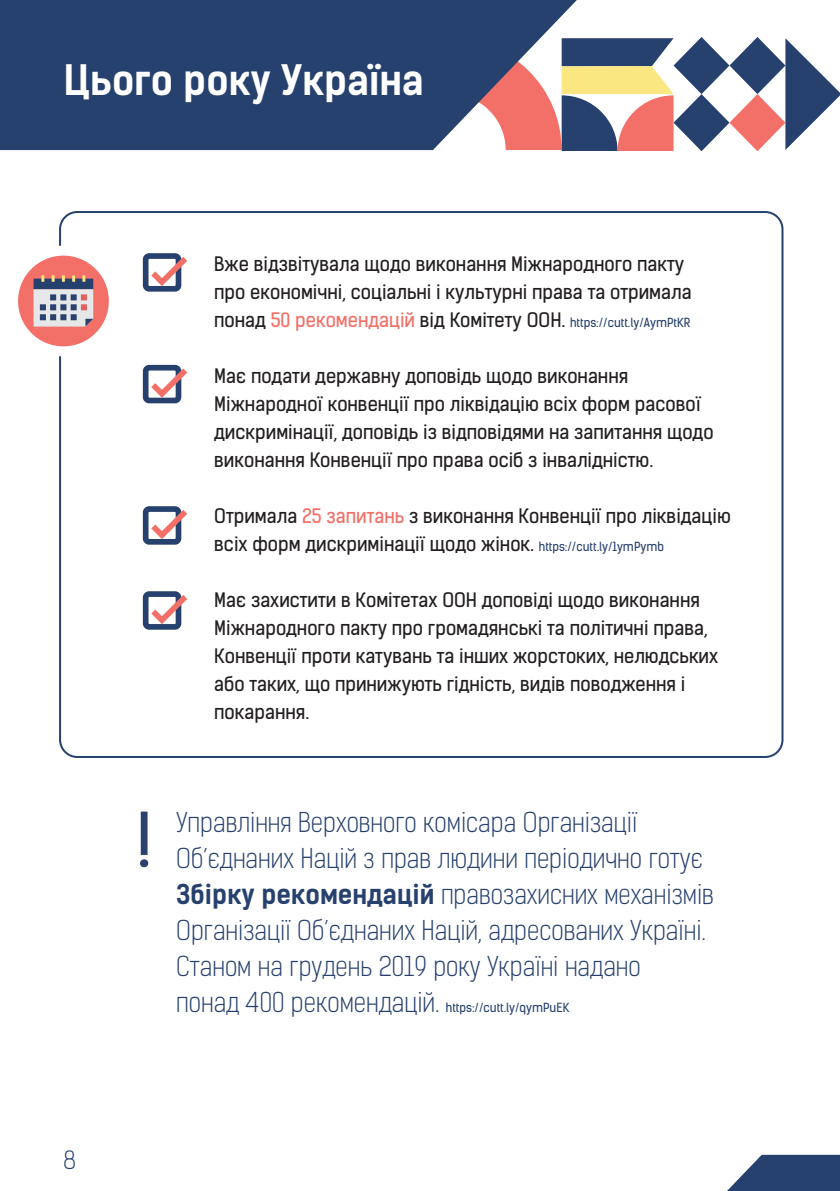
<style>
.page{position:relative;width:840px;height:1191px;background:#fff}
.page>*{position:absolute;margin:0;border:0;box-sizing:border-box;transform-origin:0 0}
.t1{font:71.4px "Kelson Sans Regular RU";color:#2a416e}
.t2{font:39.8px "Kelson Sans Bold RU";color:#fff}
.t3{font:26px/36px "Kelson Sans Light RU";color:#27416e}
.t4{font:23.8px "Kelson Sans Light RU";color:#27416e}
.t5{font:19px/28px "Kelson Sans Regular RU";color:#231f20}
.t6{font:12px "Kelson Sans Regular RU";color:#27416e}
.s1{font-size:19px;color:#231f20}
.s2{font-size:19px;color:#f27067}
.s3{color:#f27067}
.s4{font-size:12px;color:#27416e}
.s5{font-family:"Kelson Sans Bold RU"}
.s6{font-family:"Kelson Sans Light RU";font-size:26px}
</style>
<div class="page">
<svg style="left:561px;top:37px;width:278px;height:114px"></svg>
<svg style="left:0;top:0;width:605px;height:150px;background:#435278"></svg>
<svg style="left:727px;top:1154px;width:112px;height:37px"></svg>
<div style="left:143px;top:253px;width:38px;height:39px;border:6px solid #27416e;border-radius:3px"></div>
<svg style="left:145px;top:253px;width:43px;height:37px"></svg>
<div style="left:143px;top:365px;width:38px;height:38px;border:6px solid #27416e;border-radius:3px"></div>
<svg style="left:145px;top:364px;width:43px;height:38px"></svg>
<div style="left:143px;top:506px;width:38px;height:38px;border:6px solid #27416e;border-radius:3px"></div>
<svg style="left:145px;top:506px;width:43px;height:37px"></svg>
<div style="left:143px;top:591px;width:38px;height:38px;border:6px solid #27416e;border-radius:3px"></div>
<svg style="left:145px;top:591px;width:42px;height:37px"></svg>
<svg style="left:18px;top:255px;width:91px;height:92px"></svg>
<div style="left:0;top:43px;width:64px;height:65px;background:#27416e"></div>
<h2 class="t2" style="left:64px;top:56px;width:361px">Цього року Україна</h2>
<p class="t4" style="left:64px;top:1145px;width:14px">8</p>
<p class="t5" style="left:214px;top:250px;width:478px">Вже відзвітувала щодо виконання Міжнародного пакту про економічні, соціальні і культурні права та отримала</p>
<p class="t6" style="left:214px;top:315px;width:477px"><span class="s1">понад</span> <span class="s2">50 рекомендацій</span> <span class="s1">від Комітету ООН.</span> https://cutt.ly/AymPtKR</p>
<p class="t5" style="left:214px;top:362px;width:500px">Має подати державну доповідь щодо виконання Міжнародної конвенції про ліквідацію всіх форм расової дискримінації, доповідь із відповідями на запитання щодо виконання Конвенції про права осіб з інвалідністю.</p>
<p class="t5" style="left:214px;top:502px;width:518px">Отримала <span class="s3">25 запитань</span> з виконання Конвенції про ліквідацію всіх форм дискримінації щодо жінок. <span class="s4">https://cutt.ly/1ymPymb</span></p>
<p class="t5" style="left:214px;top:586px;width:505px">Має захистити в Комітетах ООН доповіді щодо виконання Міжнародного пакту про громадянські та політичні права, Конвенції проти катувань та інших жорстоких, нелюдських або таких, що принижують гідність, видів поводження і покарання.</p>
<h1 class="t1" style="left:136px;top:796px;width:18px">!</h1>
<p class="t3" style="left:176px;top:805px;width:539px">Управління Верховного комісара Організації Об’єднаних Націй з прав людини періодично готує <span class="s5">Збірку рекомендацій</span> правозахисних механізмів Організації Об’єднаних Націй, адресованих Україні.<br>Станом на грудень 2019 року Україні надано</p>
<p class="t6" style="left:176px;top:1000px;width:394px"><span class="s6">понад 400 рекомендацій.</span> https://cutt.ly/qymPuEK</p>
</div>
